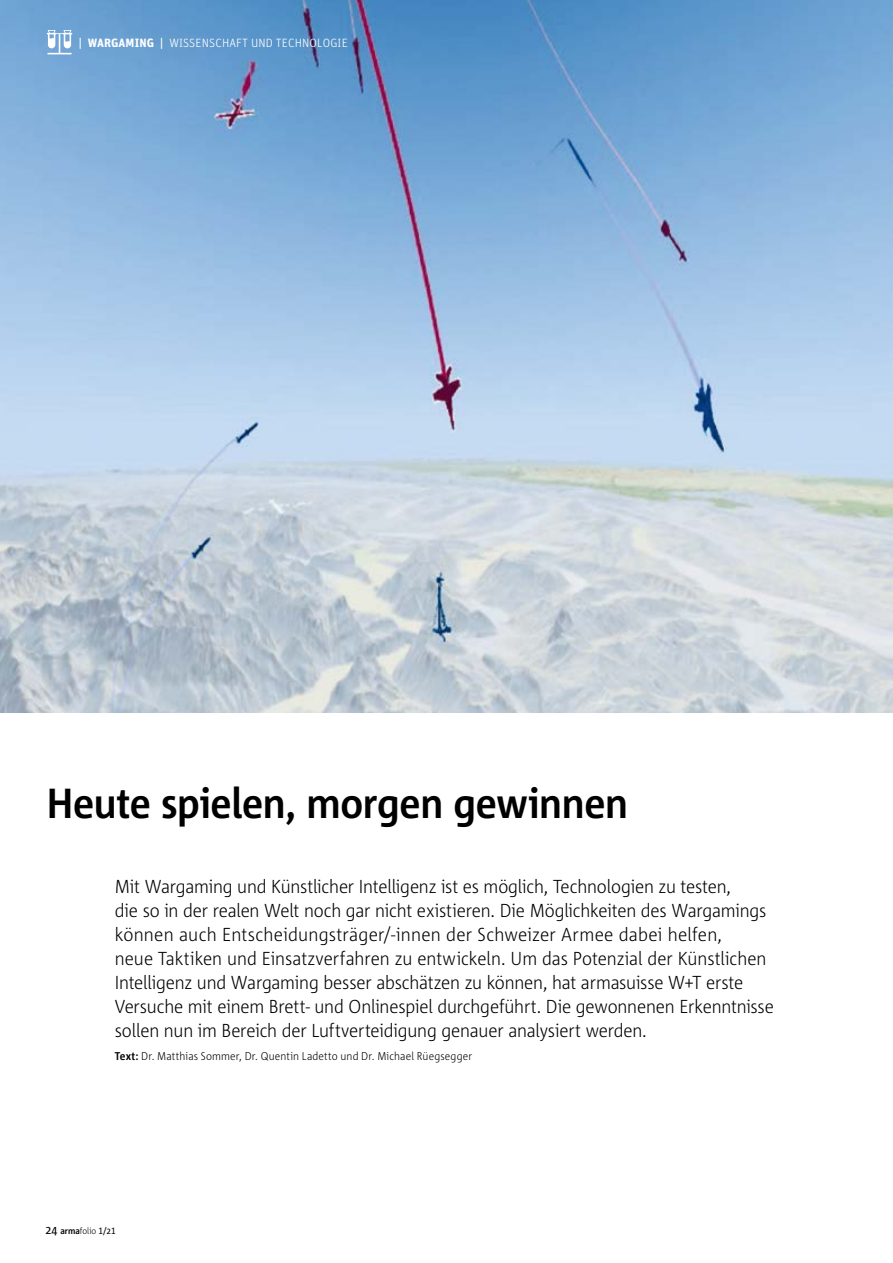
<style>
.page{position:relative;width:893px;height:1263px;background:#fff}
.page>*{position:absolute;margin:0;border:0;box-sizing:border-box;transform-origin:0 0}
.t1{font:700 42px "Corpid E1 s S Cd";letter-spacing:-.01em;color:#000}
.t2{font:300 18.75px/24px "Corpid E1 s S Cd";letter-spacing:-.01em;color:#000}
.t3{font:300 12px "Unit OT";letter-spacing:.01em;color:#fff}
.t4{font:300 11.25px "Corpid E1 s S Cd";letter-spacing:.01em;color:#000}
.t5{font:300 9px "Corpid E1 s S Cd";color:#000}
.s1{font-weight:700}
.s2{font-weight:400;font-size:12px}
.s3{font-weight:400}
</style>
<div class="page">
<img style="left:0;top:0;width:893px;height:713px">
<svg style="left:47px;top:30px;width:25px;height:24px"></svg>
<p class="t3" style="left:79px;top:36px;width:271px"><span class="s1">| WARGAMING |</span> WISSENSCHAFT UND TECHNOLOGIE</p>
<p class="t1" style="left:47px;top:776px;width:583px">Heute spielen, morgen gewinnen</p>
<p class="t2" style="left:115px;top:874px;width:661px">Mit Wargaming und Künstlicher Intelligenz ist es möglich, Technologien zu testen,<br>die so in der realen Welt noch gar nicht existieren. Die Möglichkeiten des Wargamings können auch Entscheidungsträger/-innen der Schweizer Armee dabei helfen,<br>neue Taktiken und Einsatzverfahren zu entwickeln. Um das Potenzial der Künstlichen Intelligenz und Wargaming besser abschätzen zu können, hat armasuisse W+T erste Versuche mit einem Brett- und Onlinespiel durchgeführt. Die gewonnenen Erkenntnisse sollen nun im Bereich der Luftverteidigung genauer analysiert werden.</p>
<p class="t4" style="left:115px;top:1049px;width:359px"><span class="s1">Text:</span> Dr. Matthias Sommer, Dr. Quentin Ladetto und Dr. Michael Rüegsegger</p>
<p class="t5" style="left:45px;top:1225px;width:72px"><span class="s2">24</span> <span class="s1">arma</span>folio <span class="s3">1/21</span></p>
</div>
